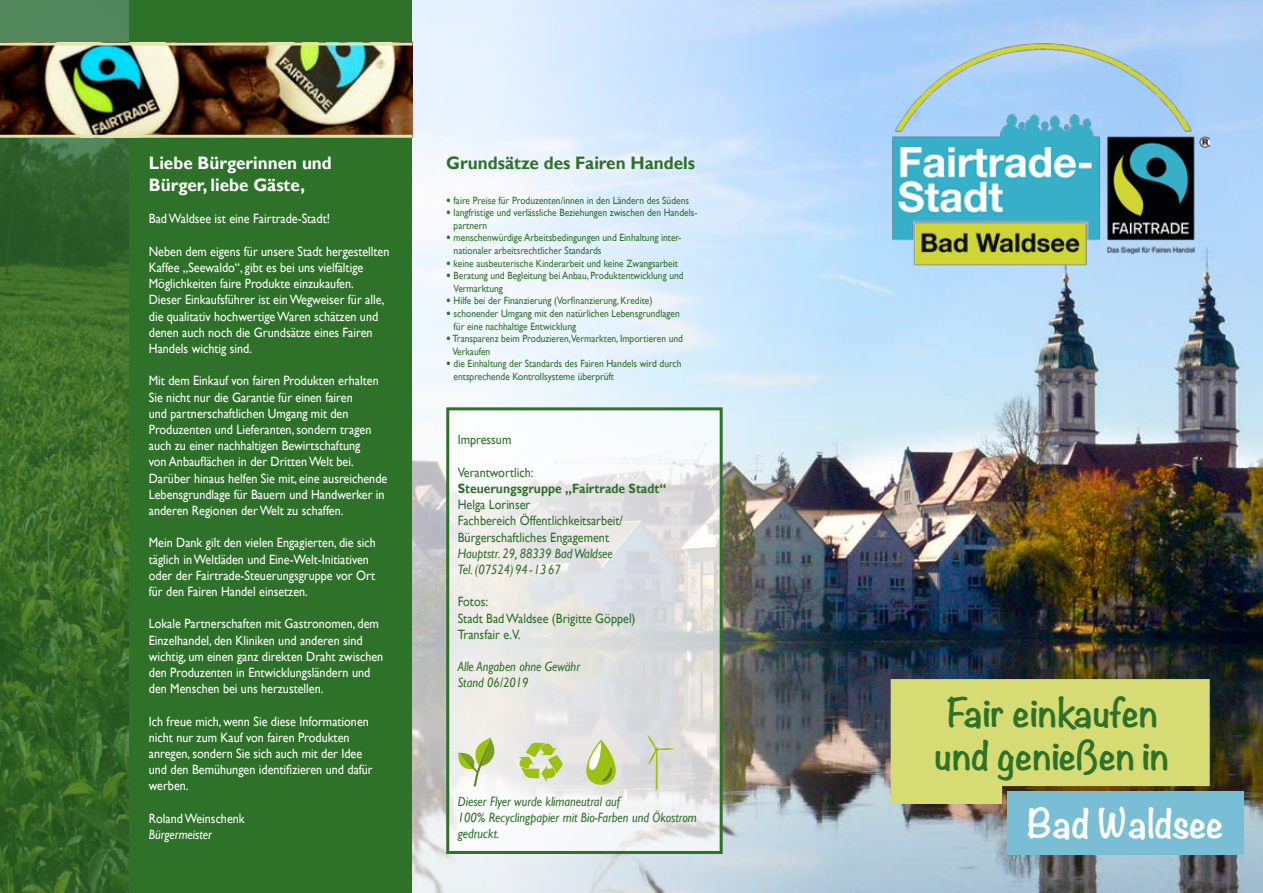
<style>
.page{position:relative;width:1263px;height:893px;background:#2e7129}
.page>*{position:absolute;margin:0;border:0;box-sizing:border-box;transform-origin:0 0}
.t1{font:700 36px/43.2px "Noteworthy";color:#2f7129;text-align:center}
.t2{font:700 36px "Noteworthy";color:#fff}
.t3{font:700 18px/21.6px "Gill Sans";color:#fff;scale:.95 1}
.t4{font:700 18px "Gill Sans";color:#2e7129;scale:.95 1}
.t5{font:15px "Gill Sans";color:#2f7129}
.t6{font:13.5px/16.2px "Gill Sans";color:#fff;scale:.9 1}
.t7{font:italic 13.5px/16.2px "Gill Sans";color:#2e7129;scale:.9 1}
.t8{font:13.5px/16.2px "Gill Sans";color:#2e7129;scale:.9 1}
.t9{font:700 13.5px "Gill Sans";color:#2e7129;scale:.9 1}
.t10{font:italic 13.5px "Gill Sans";color:#fff;scale:.9 1}
.t11{font:10.5px/12.6px "Gill Sans";color:#2e7129;scale:.9 1}
.s1{font-family:"Frutiger";font-weight:300}
</style>
<div class="page">
<img style="left:861px;top:0;width:402px;height:893px">
<svg style="left:412px;top:0;width:449px;height:893px;background:#c1d0dd"></svg>
<img style="left:891px;top:43px;width:318px;height:223px">
<svg style="left:450px;top:411px;width:269px;height:439px;background:#e9e9e9"></svg>
<svg style="left:518px;top:742px;width:45px;height:40px;background:#c7d68b"></svg>
<svg style="left:458px;top:738px;width:38px;height:49px;background:#ced9a7"></svg>
<svg style="left:586px;top:740px;width:30px;height:45px"></svg>
<hr style="left:656px;top:749px;width:1px;height:41px;background:#9dc112">
<svg style="left:647px;top:734px;width:27px;height:31px"></svg>
<div style="left:446px;top:407px;width:277px;height:447px;border:3px solid #2e7129"></div>
<img style="left:0;top:0;width:129px;height:893px">
<img style="left:0;top:46px;width:412px;height:89px">
<hr style="left:0;top:43px;width:412px;height:3px;background:#e2e5a7">
<hr style="left:0;top:135px;width:412px;height:3px;background:#e2e5a7">
<div style="left:1007px;top:791px;width:236px;height:64px;background:#7abed5"></div>
<svg style="left:891px;top:679px;width:319px;height:125px;background:#cdd476"></svg>
<h2 class="t3" style="left:149px;top:153px;width:194px">Liebe Bürgerinnen und<br>Bürger, liebe Gäste,</h2>
<p class="t6" style="left:149px;top:211px;width:203px">Bad Waldsee ist eine Fairtrade-Stadt!</p>
<p class="t6" style="left:149px;top:243px;width:269px">Neben dem eigens für unsere Stadt hergestellten Kaffee „Seewaldo“, gibt es bei uns vielfältige Möglichkeiten faire Produkte einzukaufen.<br>Dieser Einkaufsführer ist ein Wegweiser für alle, die qualitativ hochwertige Waren schätzen und denen auch noch die Grundsätze eines Fairen Handels wichtig sind.</p>
<p class="t6" style="left:149px;top:373px;width:267px">Mit dem Einkauf von fairen Produkten erhalten Sie nicht nur die Garantie für einen fairen<br>und partnerschaftlichen Umgang mit den Produzenten und Lieferanten, sondern tragen auch zu einer nachhaltigen Bewirtschaftung<br>von Anbauflächen in der Dritten Welt bei.<br>Darüber hinaus helfen Sie mit, eine ausreichende Lebensgrundlage für Bauern und Handwerker in anderen Regionen der Welt zu schaffen.</p>
<p class="t6" style="left:149px;top:535px;width:254px">Mein Dank gilt den vielen Engagierten, die sich täglich in Weltläden und Eine-Welt-Initiativen oder der Fairtrade-Steuerungsgruppe vor Ort für den Fairen Handel einsetzen.</p>
<p class="t6" style="left:149px;top:616px;width:262px">Lokale Partnerschaften mit Gastronomen, dem Einzelhandel, den Kliniken und anderen sind wichtig, um einen ganz direkten Draht zwischen den Produzenten in Entwicklungsländern und den Menschen bei uns herzustellen.</p>
<p class="t6" style="left:149px;top:713px;width:250px">Ich freue mich, wenn Sie diese Informationen nicht nur zum Kauf von fairen Produkten anregen, sondern Sie sich auch mit der Idee und den Bemühungen identifizieren und dafür werben.</p>
<p class="t6" style="left:149px;top:810px;width:108px">Roland Weinschenk</p>
<p class="t10" style="left:149px;top:826px;width:72px">Bürgermeister</p>
<h2 class="t4" style="left:446px;top:152px;width:263px">Grundsätze des Fairen Handels</h2>
<p class="t11" style="left:446px;top:194px;width:271px"><span class="s1">•</span> faire Preise für Produzenten/innen in den Ländern des Südens</p>
<p class="t11" style="left:454px;top:206px;width:272px;text-indent:-7px"><span class="s1">•</span> langfristige und verlässliche Beziehungen zwischen den Handels&shy;partnern</p>
<p class="t11" style="left:454px;top:232px;width:255px;text-indent:-7px"><span class="s1">•</span> menschenwürdige Arbeitsbedingungen und Einhaltung inter&shy;nationaler arbeitsrechtlicher Standards</p>
<p class="t11" style="left:446px;top:257px;width:259px"><span class="s1">•</span> keine ausbeuterische Kinderarbeit und keine Zwangsarbeit</p>
<p class="t11" style="left:454px;top:269px;width:257px;text-indent:-7px"><span class="s1">•</span> Beratung und Begleitung bei Anbau, Produktentwicklung und<br>Vermarktung</p>
<p class="t11" style="left:446px;top:295px;width:231px"><span class="s1">•</span> Hilfe bei der Finanzierung (Vorfinanzierung, Kredite)</p>
<p class="t11" style="left:454px;top:307px;width:253px;text-indent:-7px"><span class="s1">•</span> schonender Umgang mit den natürlichen Lebensgrundlagen für eine nachhaltige Entwicklung</p>
<p class="t11" style="left:452px;top:332px;width:258px;text-indent:-6px"><span class="s1">•</span> Transparenz beim Produzieren,Vermarkten, Importieren und<br>Verkaufen</p>
<p class="t11" style="left:454px;top:358px;width:255px;text-indent:-7px"><span class="s1">•</span> die Einhaltung der Standards des Fairen Handels wird durch entsprechende Kontrollsysteme überprüft</p>
<p class="t5" style="left:485px;top:290px;width:68px">Impressum</p>
<p class="t8" style="left:458px;top:432px;width:61px">Impressum</p>
<p class="t8" style="left:458px;top:464px;width:86px">Verantwortlich:</p>
<p class="t9" style="left:458px;top:480px;width:233px">Steuerungsgruppe „Fairtrade Stadt“</p>
<p class="t8" style="left:458px;top:497px;width:185px">Helga Lorinser<br>Fachbereich Öffentlichkeitsarbeit/<br>Bürgerschaftliches Engagement</p>
<p class="t7" style="left:458px;top:545px;width:174px">Hauptstr. 29, 88339 Bad Waldsee<br>Tel. (07524)94-1367</p>
<p class="t8" style="left:458px;top:594px;width:199px">Fotos:<br>Stadt Bad Waldsee (Brigitte Göppel)<br>Transfair e.V.</p>
<p class="t7" style="left:458px;top:659px;width:137px">Alle Angaben ohne Gewähr<br>Stand 06/2019</p>
<p class="t7" style="left:458px;top:793px;width:267px">Dieser Flyer wurde klimaneutral auf<br>100% Recyclingpapier mit Bio-Farben und Ökostrom gedruckt.</p>
<h1 class="t1" style="left:935px;top:690px;width:236px">Fair einkaufen und genießen in</h1>
<h1 class="t2" style="left:1027px;top:792px;width:198px">Bad Waldsee</h1>
</div>
